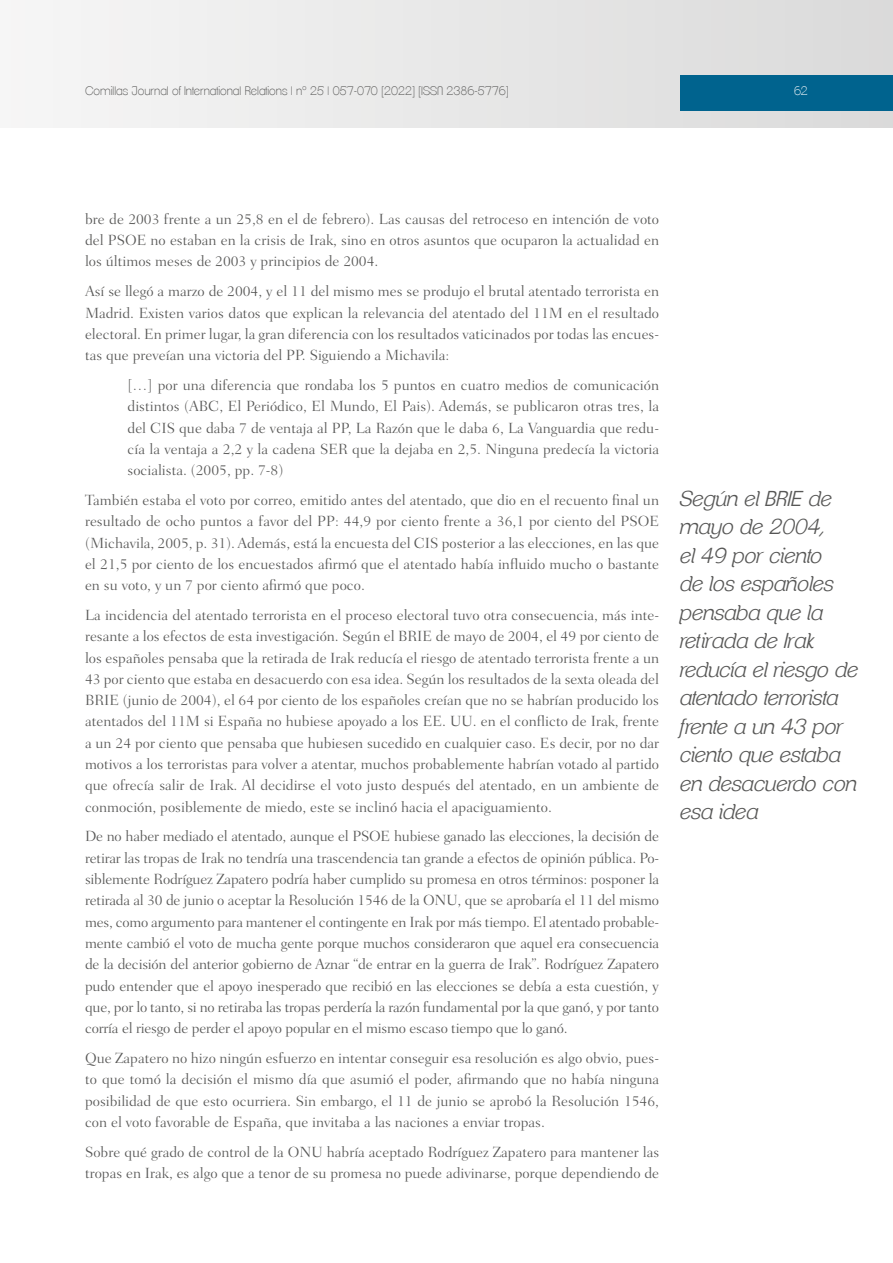
<style>
.page{position:relative;width:893px;height:1263px;background:#fff}
.page>*{position:absolute;margin:0;border:0;box-sizing:border-box;transform-origin:0 0}
._12_Entresacado{font:italic 300 21px/28.5px "Clemente P Daf";color:#575756}
._15_Citas_de_texto{font:300 15px/21.3px "Fairfield LH";color:#575756;text-align:justify}
.t1{font:200 12px "Clemente P Dac";color:#575756}
.t2{font:200 12px "Clemente P Dac";color:#fff}
</style>
<div class="page">
<div style="left:0;top:0;width:893px;height:128px;background:linear-gradient(to right,#f6f6f6,#dadada)"></div>
<div style="left:680px;top:75px;width:213px;height:36px;background:#00638e"></div>
<p class="t1" style="left:85px;top:83px;width:425px">Comillas Journal of International Relations | nº 25 | 057-070 [2022] [ISSN 2386-5776]</p>
<p class="t2" style="left:794px;top:83px;width:15px">62</p>
<p class="_15_Citas_de_texto" style="left:85px;top:208px;width:576px">bre de 2003 frente a un 25,8 en el de febrero). Las causas del retroceso en intención de voto del PSOE no estaban en la crisis de Irak, sino en otros asuntos que ocuparon la actualidad en los últimos meses de 2003 y principios de 2004.</p>
<p class="_15_Citas_de_texto" style="left:85px;top:281px;width:576px">Así se llegó a marzo de 2004, y el 11 del mismo mes se produjo el brutal atentado terrorista en Madrid. Existen varios datos que explican la relevancia del atentado del 11M en el resultado electoral. En primer lugar, la gran diferencia con los resultados vaticinados por todas las encues&shy;tas que preveían una victoria del PP. Siguiendo a Michavila:</p>
<p class="_15_Citas_de_texto" style="left:128px;top:374px;width:533px">[…] por una diferencia que rondaba los 5 puntos en cuatro medios de comunicación distintos (ABC, El Periódico, El Mundo, El Pais). Además, se publicaron otras tres, la del CIS que daba 7 de ventaja al PP, La Razón que le daba 6, La Vanguardia que redu&shy;cía la ventaja a 2,2 y la cadena SER que la dejaba en 2,5. Ninguna predecía la victoria socialista. (2005, pp. 7-8)</p>
<p class="_15_Citas_de_texto" style="left:85px;top:489px;width:576px">También estaba el voto por correo, emitido antes del atentado, que dio en el recuento final un resultado de ocho puntos a favor del PP: 44,9 por ciento frente a 36,1 por ciento del PSOE (Michavila, 2005, p. 31). Además, está la encuesta del CIS posterior a las elecciones, en las que el 21,5 por ciento de los encuestados afirmó que el atentado había influido mucho o bastante en su voto, y un 7 por ciento afirmó que poco.</p>
<p class="_15_Citas_de_texto" style="left:85px;top:604px;width:576px">La incidencia del atentado terrorista en el proceso electoral tuvo otra consecuencia, más inte&shy;resante a los efectos de esta investigación. Según el BRIE de mayo de 2004, el 49 por ciento de los españoles pensaba que la retirada de Irak reducía el riesgo de atentado terrorista frente a un 43 por ciento que estaba en desacuerdo con esa idea. Según los resultados de la sexta oleada del BRIE (junio de 2004), el 64 por ciento de los españoles creían que no se habrían producido los atentados del 11M si España no hubiese apoyado a los EE. UU. en el conflicto de Irak, frente a un 24 por ciento que pensaba que hubiesen sucedido en cualquier caso. Es decir, por no dar motivos a los terroristas para volver a atentar, muchos probablemente habrían votado al partido que ofrecía salir de Irak. Al decidirse el voto justo después del atentado, en un ambiente de conmoción, posiblemente de miedo, este se inclinó hacia el apaciguamiento.</p>
<p class="_15_Citas_de_texto" style="left:85px;top:826px;width:576px">De no haber mediado el atentado, aunque el PSOE hubiese ganado las elecciones, la decisión de retirar las tropas de Irak no tendría una trascendencia tan grande a efectos de opinión pública. Po&shy;siblemente Rodríguez Zapatero podría haber cumplido su promesa en otros términos: posponer la retirada al 30 de junio o aceptar la Resolución 1546 de la ONU, que se aprobaría el 11 del mismo mes, como argumento para mantener el contingente en Irak por más tiempo. El atentado probable&shy;mente cambió el voto de mucha gente porque muchos consideraron que aquel era consecuencia de la decisión del anterior gobierno de Aznar “de entrar en la guerra de Irak”. Rodríguez Zapatero pudo entender que el apoyo inesperado que recibió en las elecciones se debía a esta cuestión, y que, por lo tanto, si no retiraba las tropas perdería la razón fundamental por la que ganó, y por tanto corría el riesgo de perder el apoyo popular en el mismo escaso tiempo que lo ganó.</p>
<p class="_15_Citas_de_texto" style="left:85px;top:1047px;width:576px">Que Zapatero no hizo ningún esfuerzo en intentar conseguir esa resolución es algo obvio, pues&shy;to que tomó la decisión el mismo día que asumió el poder, afirmando que no había ninguna posibilidad de que esto ocurriera. Sin embargo, el 11 de junio se aprobó la Resolución 1546, con el voto favorable de España, que invitaba a las naciones a enviar tropas.</p>
<p class="_15_Citas_de_texto" style="left:85px;top:1141px;width:576px">Sobre qué grado de control de la ONU habría aceptado Rodríguez Zapatero para mantener las tropas en Irak, es algo que a tenor de su promesa no puede adivinarse, porque dependiendo de</p>
<p class="_12_Entresacado" style="left:680px;top:484px;width:180px">Según el BRIE de mayo de 2004,<br>el 49 por ciento<br>de los españoles pensaba que la retirada de Irak reducía el riesgo de atentado terrorista frente a un 43 por ciento que estaba en desacuerdo con esa idea</p>
</div>
